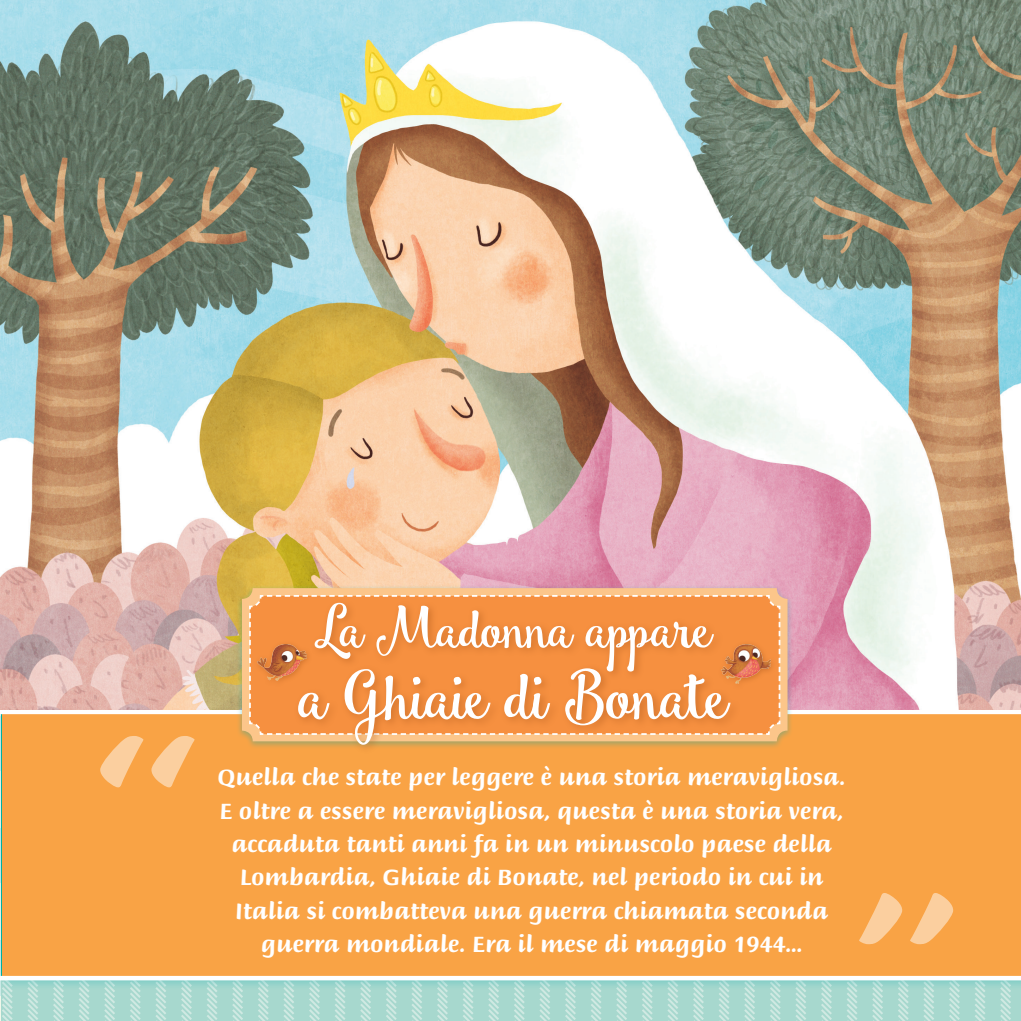
<style>
.page{position:relative;width:1021px;height:1021px;background:#fff}
.page>*{position:absolute;margin:0;border:0;box-sizing:border-box;transform-origin:0 0}
.t1{font:700 211.5px "Briem Script Std";color:#fff}
.t2{font:65.55px "Smoothie Shoppe";letter-spacing:-.07em;color:#fff}
.t3{font:54.3px "Smoothie Shoppe";letter-spacing:-.07em;color:#fff}
.t4{font:700 23.7px/33.3px "Briem Script Std";color:#fff;text-align:center}
</style>
<div class="page">
<div style="left:2px;top:980px;width:1018px;height:40px;background:#a7d8ce"></div>
<svg style="left:0;top:990px;width:13px;height:30px"></svg>
<svg style="left:27px;top:990px;width:11px;height:30px"></svg>
<svg style="left:53px;top:990px;width:11px;height:30px"></svg>
<svg style="left:79px;top:990px;width:11px;height:30px"></svg>
<svg style="left:104px;top:990px;width:11px;height:30px"></svg>
<svg style="left:130px;top:990px;width:11px;height:30px"></svg>
<svg style="left:155px;top:990px;width:11px;height:30px"></svg>
<svg style="left:181px;top:990px;width:11px;height:30px"></svg>
<svg style="left:207px;top:990px;width:11px;height:30px"></svg>
<svg style="left:232px;top:990px;width:11px;height:30px"></svg>
<svg style="left:258px;top:990px;width:11px;height:30px"></svg>
<svg style="left:283px;top:990px;width:11px;height:30px"></svg>
<svg style="left:309px;top:990px;width:11px;height:30px"></svg>
<svg style="left:335px;top:990px;width:11px;height:30px"></svg>
<svg style="left:360px;top:990px;width:11px;height:30px"></svg>
<svg style="left:386px;top:990px;width:11px;height:30px"></svg>
<svg style="left:411px;top:990px;width:11px;height:30px"></svg>
<svg style="left:437px;top:990px;width:11px;height:30px"></svg>
<svg style="left:463px;top:990px;width:11px;height:30px"></svg>
<svg style="left:488px;top:990px;width:11px;height:30px"></svg>
<svg style="left:514px;top:990px;width:11px;height:30px"></svg>
<svg style="left:539px;top:990px;width:11px;height:30px"></svg>
<svg style="left:565px;top:990px;width:11px;height:30px"></svg>
<svg style="left:591px;top:990px;width:11px;height:30px"></svg>
<svg style="left:616px;top:990px;width:11px;height:30px"></svg>
<svg style="left:642px;top:990px;width:11px;height:30px"></svg>
<svg style="left:667px;top:990px;width:11px;height:30px"></svg>
<svg style="left:693px;top:990px;width:11px;height:30px"></svg>
<svg style="left:719px;top:990px;width:11px;height:30px"></svg>
<svg style="left:744px;top:990px;width:11px;height:30px"></svg>
<svg style="left:770px;top:990px;width:11px;height:30px"></svg>
<svg style="left:795px;top:990px;width:11px;height:30px"></svg>
<svg style="left:821px;top:990px;width:11px;height:30px"></svg>
<svg style="left:847px;top:990px;width:11px;height:30px"></svg>
<svg style="left:872px;top:990px;width:11px;height:30px"></svg>
<svg style="left:898px;top:990px;width:11px;height:30px"></svg>
<svg style="left:923px;top:990px;width:11px;height:30px"></svg>
<svg style="left:949px;top:990px;width:11px;height:30px"></svg>
<svg style="left:975px;top:990px;width:11px;height:30px"></svg>
<svg style="left:1000px;top:990px;width:11px;height:30px"></svg>
<div style="left:0;top:600px;width:1020px;height:390px;background:#00aaad;opacity:.35"></div>
<div style="left:2px;top:606px;width:1018px;height:372px;background:#f9a345"></div>
<div style="left:0;top:975px;width:1020px;height:5px;background:#fff"></div>
<div style="left:0;top:709px;width:1020px;height:5px;background:#fff"></div>
<img style="left:0;top:0;width:1020px;height:709px">
<div style="left:236px;top:584px;width:557px;height:165px;background:#00aaad;opacity:.35"></div>
<div style="left:242px;top:588px;width:545px;height:153px;background:#fcc68a;border-radius:11px"></div>
<svg style="left:248px;top:594px;width:533px;height:141px"></svg>
<div style="left:293px;top:598px;width:447px;height:156px;background:#ac581c;opacity:.5"></div>
<div style="left:254px;top:640px;width:59px;height:47px;background:#f69040"></div>
<img style="left:257px;top:644px;width:49px;height:36px">
<div style="left:718px;top:640px;width:59px;height:50px;background:#f69040"></div>
<img style="left:721px;top:644px;width:49px;height:39px">
<h1 class="t1" style="left:93px;top:685px;width:101px">“</h1>
<h3 class="t3" style="left:314px;top:595px;width:401px">La Madonna appare</h3>
<h2 class="t2" style="left:298px;top:656px;width:434px">a Ghiaie di Bonate</h2>
<p class="t4" style="left:217px;top:761px;width:630px">Quella che state per leggere è una storia meravigliosa.<br>E oltre a essere meravigliosa, questa è una storia vera, accaduta tanti anni fa in un minuscolo paese della Lombardia, Ghiaie di Bonate, nel periodo in cui in Italia si combatteva una guerra chiamata seconda guerra mondiale. Era il mese di maggio 1944…</p>
<h1 class="t1" style="left:853px;top:842px;width:101px">”</h1>
</div>
